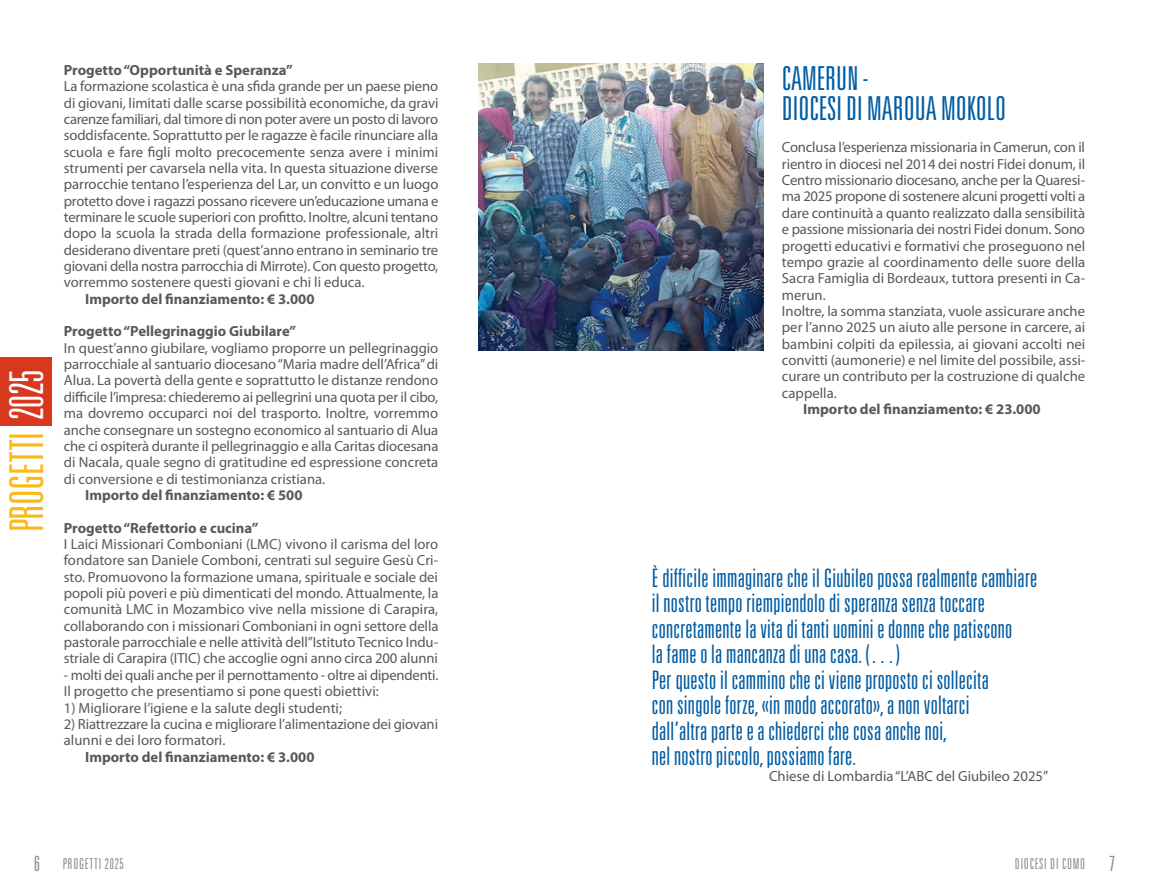
<style>
.page{position:relative;width:1149px;height:893px;background:#fff}
.page>*{position:absolute;margin:0;border:0;box-sizing:border-box;transform-origin:0 0}
._2021{font:300 ultra-condensed 46.65px "Univers LT";letter-spacing:-.01em;color:#fcb814}
.Stato_2024{font:300 ultra-condensed 33px "Univers LT";color:#015ca3}
.Stato_2024-2{font:300 ultra-condensed 25.5px/25.5px "Univers LT";letter-spacing:.01em;color:#015ca3}
.t1{font:300 ultra-condensed 15px "Univers LT";letter-spacing:.05em;color:#8a8c8f}
.Testo_Myriad_Progett{font:14.7px/16.4px "Myriad Pro";color:#57585a;text-align:justify}
.Importo_progetto{font:700 14.7px "Myriad Pro";color:#57585a}
.Testi_progetto_BOLD{font:700 14.7px "Myriad Pro";color:#57585a}
.s1{color:#fff}
.s2{font-size:21px}
</style>
<div class="page">
<img style="left:478px;top:64px;width:285px;height:287px">
<div style="left:0;top:357px;width:51px;height:68px;background:#d8381e"></div>
<p class="_2021" style="left:0;top:532px;width:164px;rotate:-90deg">PROGETTI <span class="s1">2025</span></p>
<p class="Testi_progetto_BOLD" style="left:64px;top:60px;width:230px">Progetto “Opportunità e Speranza”</p>
<p class="Testo_Myriad_Progett" style="left:64px;top:78px;width:376px">La formazione scolastica è una sfida grande per un paese pieno di giovani, limitati dalle scarse possibilità economiche, da gravi carenze familiari, dal timore di non poter avere un posto di lavoro soddisfacente. Soprattutto per le ragazze è facile rinunciare alla scuola e fare figli molto precocemente senza avere i minimi strumenti per cavarsela nella vita. In questa situazione diverse parrocchie tentano l’esperienza del Lar, un convitto e un luogo protetto dove i ragazzi possano ricevere un’educazione umana e terminare le scuole superiori con profitto. Inoltre, alcuni tentano dopo la scuola la strada della formazione professionale, altri desiderano diventare preti (quest’anno entrano in seminario tre giovani della nostra parrocchia di Mirrote). Con questo progetto, vorremmo sostenere questi giovani e chi li educa.</p>
<p class="Importo_progetto" style="left:85px;top:289px;width:231px">Importo del finanziamento: € 3.000</p>
<p class="Testi_progetto_BOLD" style="left:64px;top:322px;width:234px">Progetto “Pellegrinaggio Giubilare”</p>
<p class="Testo_Myriad_Progett" style="left:64px;top:339px;width:376px">In quest’anno giubilare, vogliamo proporre un pellegrinaggio parrocchiale al santuario diocesano “Maria madre dell’Africa” di Alua. La povertà della gente e soprattutto le distanze rendono difficile l’impresa: chiederemo ai pellegrini una quota per il cibo, ma dovremo occuparci noi del trasporto. Inoltre, vorremmo anche consegnare un sostegno economico al santuario di Alua che ci ospiterà durante il pellegrinaggio e alla Caritas diocesana di Nacala, quale segno di gratitudine ed espressione concreta di conversione e di testimonianza cristiana.</p>
<p class="Importo_progetto" style="left:85px;top:485px;width:219px">Importo del finanziamento: € 500</p>
<p class="Testi_progetto_BOLD" style="left:64px;top:518px;width:196px">Progetto “Refettorio e cucina”</p>
<p class="Testo_Myriad_Progett" style="left:64px;top:536px;width:376px">I Laici Missionari Comboniani (LMC) vivono il carisma del loro fondatore san Daniele Comboni, centrati sul seguire Gesù Cri&shy;sto. Promuovono la formazione umana, spirituale e sociale dei popoli più poveri e più dimenticati del mondo. Attualmente, la comunità LMC in Mozambico vive nella missione di Carapira, collaborando con i missionari Comboniani in ogni settore della pastorale parrocchiale e nelle attività dell’’Istituto Tecnico Indu&shy;striale di Carapira (ITIC) che accoglie ogni anno circa 200 alunni</p>
<p class="Testo_Myriad_Progett" style="left:64px;top:666px;width:376px">- molti dei quali anche per il pernottamento - oltre ai dipendenti.</p>
<p class="Testo_Myriad_Progett" style="left:64px;top:683px;width:316px">Il progetto che presentiamo si pone questi obiettivi:</p>
<p class="Testo_Myriad_Progett" style="left:64px;top:699px;width:280px">1) Migliorare l’igiene e la salute degli studenti;</p>
<p class="Testo_Myriad_Progett" style="left:64px;top:715px;width:375px">2) Riattrezzare la cucina e migliorare l’alimentazione dei giovani alunni e dei loro formatori.</p>
<p class="Importo_progetto" style="left:85px;top:747px;width:231px">Importo del finanziamento: € 3.000</p>
<p class="Stato_2024" style="left:781px;top:60px;width:88px">CAMERUN -</p>
<p class="Stato_2024" style="left:781px;top:90px;width:226px">DIOCESI DI MAROUA MOKOLO</p>
<p class="Testo_Myriad_Progett" style="left:781px;top:139px;width:305px">Conclusa l’esperienza missionaria in Camerun, con il rientro in diocesi nel 2014 dei nostri Fidei donum, il Centro missionario diocesano, anche per la Quaresi&shy;ma 2025 propone di sostenere alcuni progetti volti a dare continuità a quanto realizzato dalla sensibilità e passione missionaria dei nostri Fidei donum. Sono progetti educativi e formativi che proseguono nel tempo grazie al coordinamento delle suore della Sacra Famiglia di Bordeaux, tuttora presenti in Ca&shy;merun.</p>
<p class="Testo_Myriad_Progett" style="left:781px;top:303px;width:305px">Inoltre, la somma stanziata, vuole assicurare anche per l’anno 2025 un aiuto alle persone in carcere, ai bambini colpiti da epilessia, ai giovani accolti nei convitti (aumonerie) e nel limite del possibile, assi&shy;curare un contributo per la costruzione di qualche cappella.</p>
<p class="Importo_progetto" style="left:803px;top:399px;width:239px">Importo del finanziamento: € 23.000</p>
<p class="Stato_2024-2" style="left:651px;top:565px;width:386px">È difficile immaginare che il Giubileo possa realmente cambiare il nostro tempo riempiendolo di speranza senza toccare concretamente la vita di tanti uomini e donne che patiscono</p>
<p class="Stato_2024-2" style="left:651px;top:641px;width:249px">la fame o la mancanza di una casa. (…)</p>
<p class="Stato_2024-2" style="left:651px;top:667px;width:338px">Per questo il cammino che ci viene proposto ci sollecita</p>
<p class="Stato_2024-2" style="left:651px;top:692px;width:319px">con singole forze, «in modo accorato», a non voltarci</p>
<p class="Stato_2024-2" style="left:651px;top:718px;width:296px">dall’altra parte e a chiederci che cosa anche noi,</p>
<p class="Stato_2024-2" style="left:651px;top:743px;width:205px">nel nostro piccolo, possiamo fare.</p>
<p class="Testo_Myriad_Progett" style="left:768px;top:768px;width:280px">Chiese di Lombardia “L’ABC del Giubileo 2025”</p>
<p class="t1" style="left:34px;top:855px;width:91px"><span class="s2">6</span> PROGETTI 2025</p>
<p class="t1" style="left:1014px;top:855px;width:101px">DIOCESI DI COMO <span class="s2">7</span></p>
</div>
